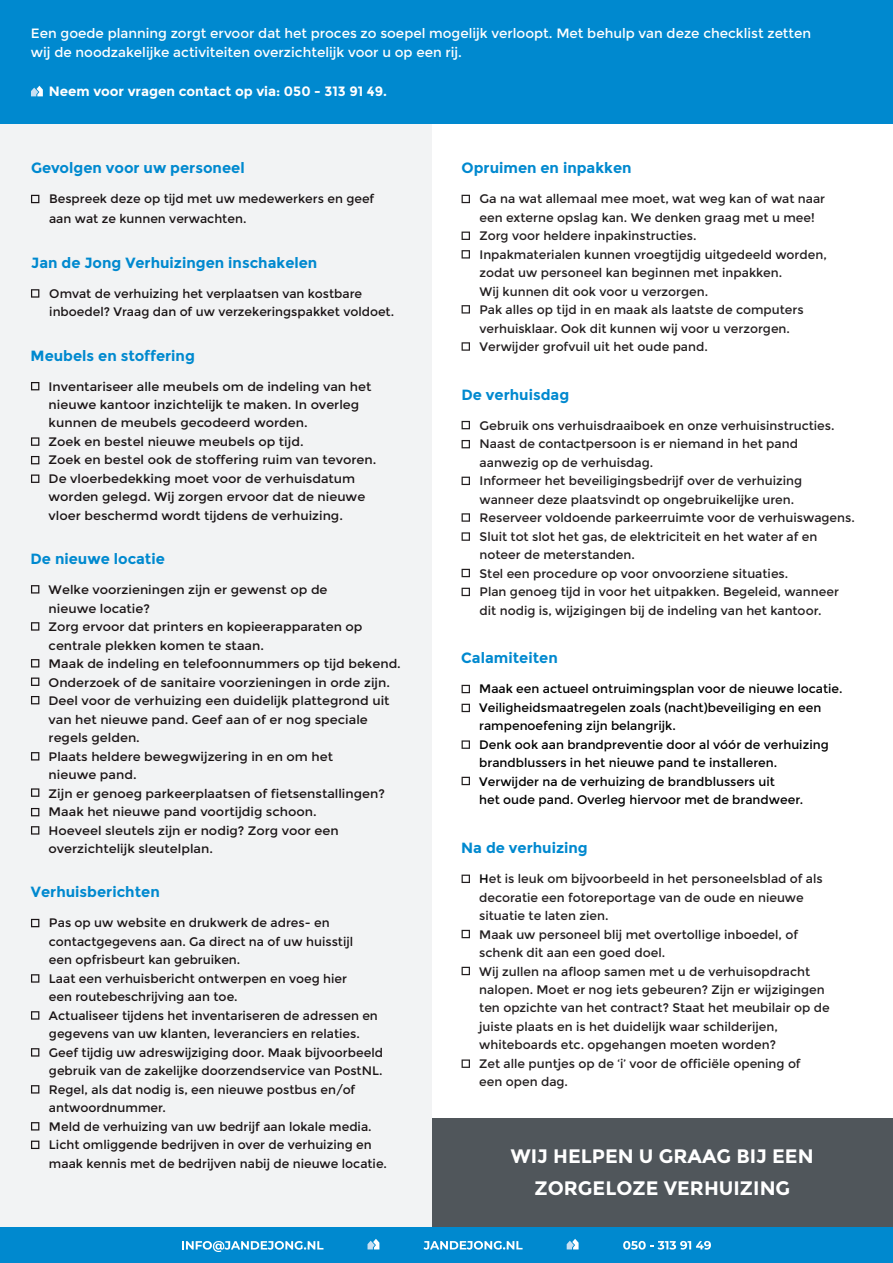
<style>
.page{position:relative;width:893px;height:1263px;background:#fff}
.page>*{position:absolute;margin:0;border:0;box-sizing:border-box;transform-origin:0 0}
.t1{font:700 19.5px/32.2px "Montserrat";color:#fff;text-align:center}
.t2{font:700 14.85px "Montserrat";color:#0089cf}
.t3{font:13.5px/19.5px "Montserrat";color:#fff}
.t4{font:700 13.5px "Montserrat";color:#fff}
.t5{font:12.3px/18.5px "Montserrat";color:#1a1415;scale:1.04 1}
.t6{font:12.3px/18.5px "Montserrat";color:#231f20;scale:1.04 1}
.t7{font:12.3px/18.5px "Montserrat";color:#231f20}
.t8{font:12.3px/18.5px "Montserrat";color:#000001}
.t9{font:12.3px/18.5px "Montserrat";color:#1a1415}
.s1{color:#000001}
</style>
<div class="page">
<div style="left:423px;top:1118px;width:470px;height:110px;background:#50565b"></div>
<div style="left:0;top:123px;width:432px;height:1140px;background:#f2f3f4"></div>
<div style="left:0;top:0;width:893px;height:123px;background:#0089cf"></div>
<div style="left:0;top:1228px;width:893px;height:35px;background:#0089cf"></div>
<svg style="left:31px;top:86px;width:12px;height:10px"></svg>
<svg style="left:367px;top:1239px;width:12px;height:10px"></svg>
<svg style="left:423px;top:1241px;width:100px;height:8px"></svg>
<svg style="left:182px;top:1241px;width:141px;height:11px"></svg>
<svg style="left:567px;top:1239px;width:12px;height:10px"></svg>
<svg style="left:623px;top:1241px;width:88px;height:8px"></svg>
<svg style="left:31px;top:289px;width:8px;height:9px"></svg>
<svg style="left:31px;top:382px;width:8px;height:8px"></svg>
<svg style="left:31px;top:437px;width:8px;height:9px"></svg>
<svg style="left:31px;top:456px;width:8px;height:8px"></svg>
<svg style="left:31px;top:474px;width:8px;height:9px"></svg>
<svg style="left:462px;top:685px;width:8px;height:8px"></svg>
<svg style="left:462px;top:704px;width:8px;height:8px"></svg>
<svg style="left:462px;top:740px;width:8px;height:9px"></svg>
<svg style="left:462px;top:777px;width:8px;height:8px"></svg>
<svg style="left:462px;top:421px;width:8px;height:8px"></svg>
<svg style="left:462px;top:477px;width:8px;height:8px"></svg>
<svg style="left:462px;top:569px;width:8px;height:8px"></svg>
<svg style="left:462px;top:588px;width:8px;height:8px"></svg>
<svg style="left:462px;top:513px;width:8px;height:9px"></svg>
<svg style="left:462px;top:532px;width:8px;height:9px"></svg>
<svg style="left:462px;top:440px;width:8px;height:8px"></svg>
<svg style="left:31px;top:195px;width:8px;height:8px"></svg>
<svg style="left:462px;top:195px;width:8px;height:8px"></svg>
<svg style="left:462px;top:232px;width:8px;height:8px"></svg>
<svg style="left:462px;top:250px;width:8px;height:9px"></svg>
<svg style="left:462px;top:305px;width:8px;height:9px"></svg>
<svg style="left:462px;top:342px;width:8px;height:9px"></svg>
<svg style="left:31px;top:919px;width:8px;height:8px"></svg>
<svg style="left:31px;top:974px;width:8px;height:9px"></svg>
<svg style="left:31px;top:1011px;width:8px;height:8px"></svg>
<svg style="left:31px;top:1048px;width:8px;height:8px"></svg>
<svg style="left:31px;top:1122px;width:8px;height:8px"></svg>
<svg style="left:31px;top:1140px;width:8px;height:9px"></svg>
<svg style="left:31px;top:1085px;width:8px;height:8px"></svg>
<svg style="left:31px;top:585px;width:8px;height:8px"></svg>
<svg style="left:31px;top:659px;width:8px;height:8px"></svg>
<svg style="left:31px;top:677px;width:8px;height:9px"></svg>
<svg style="left:31px;top:696px;width:8px;height:8px"></svg>
<svg style="left:31px;top:622px;width:8px;height:9px"></svg>
<svg style="left:31px;top:752px;width:8px;height:8px"></svg>
<svg style="left:31px;top:788px;width:8px;height:9px"></svg>
<svg style="left:31px;top:808px;width:8px;height:8px"></svg>
<svg style="left:31px;top:826px;width:8px;height:8px"></svg>
<svg style="left:462px;top:875px;width:8px;height:8px"></svg>
<svg style="left:462px;top:930px;width:8px;height:8px"></svg>
<svg style="left:462px;top:967px;width:8px;height:8px"></svg>
<svg style="left:462px;top:1059px;width:8px;height:9px"></svg>
<p class="t3" style="left:31px;top:23px;width:782px">Een goede planning zorgt ervoor dat het proces zo soepel mogelijk verloopt. Met behulp van deze checklist zetten wij de noodzakelijke activiteiten overzichtelijk voor u op een rij.</p>
<p class="t4" style="left:49px;top:84px;width:340px">Neem voor vragen contact op via: 050 - 313 91 49.</p>
<p class="t2" style="left:31px;top:159px;width:215px">Gevolgen voor uw personeel</p>
<p class="t9" style="left:49px;top:189px;width:327px;line-height:20.1px">Bespreek deze op tijd met uw medewerkers en geef aan wat ze kunnen verwachten.</p>
<p class="t2" style="left:31px;top:254px;width:288px">Jan de Jong Verhuizingen inschakelen</p>
<p class="t9" style="left:49px;top:284px;width:346px">Omvat de verhuizing het verplaatsen van kostbare inboedel? Vraag dan of uw verzekeringspakket voldoet.</p>
<p class="t2" style="left:31px;top:346px;width:166px">Meubels en stoffering</p>
<p class="t5" style="left:49px;top:377px;width:317px">Inventariseer alle meubels om de indeling van het nieuwe kantoor inzichtelijk te maken. In overleg kunnen de meubels gecodeerd worden.<br>Zoek en bestel nieuwe meubels op tijd.<br>Zoek en bestel ook de stoffering ruim van tevoren.<br>De vloerbedekking moet voor de verhuisdatum worden gelegd. Wij zorgen ervoor dat de nieuwe vloer beschermd wordt tijdens de verhuizing.</p>
<p class="t2" style="left:31px;top:550px;width:136px">De nieuwe locatie</p>
<p class="t5" style="left:49px;top:581px;width:340px">Welke voorzieningen zijn er gewenst op de<br>nieuwe locatie?<br>Zorg ervoor dat printers en kopieerapparaten op centrale plekken komen te staan.<br>Maak de indeling en telefoonnummers op tijd bekend.<br>Onderzoek of de sanitaire voorzieningen in orde zijn.<br>Deel voor de verhuizing een duidelijk plattegrond uit van het nieuwe pand. Geef aan of er nog speciale regels gelden.<br>Plaats heldere bewegwijzering in en om het<br>nieuwe pand.<br>Zijn er genoeg parkeerplaatsen of fietsenstallingen?<br>Maak het nieuwe pand voortijdig schoon.<br>Hoeveel sleutels zijn er nodig? Zorg voor een overzichtelijk sleutelplan.</p>
<p class="t2" style="left:31px;top:883px;width:130px">Verhuisberichten</p>
<p class="t5" style="left:49px;top:914px;width:327px">Pas op uw website en drukwerk de adres- en contactgegevens aan. Ga direct na of uw huisstijl<br>een opfrisbeurt kan gebruiken.<br>Laat een verhuisbericht ontwerpen en voeg hier<br>een routebeschrijving aan toe.<br>Actualiseer tijdens het inventariseren de adressen en gegevens van uw klanten, leveranciers en relaties.<br>Geef tijdig uw adreswijziging door. Maak bijvoorbeeld gebruik van de zakelijke doorzendservice van PostNL.<br>Regel, als dat nodig is, een nieuwe postbus en/of antwoordnummer.<br>Meld de verhuizing van uw bedrijf aan lokale media.<br>Licht omliggende bedrijven in over de verhuizing en maak kennis met de bedrijven nabij de nieuwe locatie.</p>
<p class="t2" style="left:462px;top:159px;width:172px">Opruimen en inpakken</p>
<p class="t6" style="left:480px;top:190px;width:335px">Ga na wat allemaal mee moet, wat weg kan of wat naar een externe opslag kan. We denken graag met u mee!<br>Zorg voor heldere inpakinstructies.<br>Inpakmaterialen kunnen vroegtijdig uitgedeeld worden, zodat uw personeel kan beginnen met inpakken.<br>Wij kunnen dit ook voor u verzorgen.<br>Pak alles op tijd in en maak als laatste de computers verhuisklaar. Ook dit kunnen wij voor u verzorgen.<br>Verwijder grofvuil uit het oude pand.</p>
<p class="t2" style="left:462px;top:386px;width:109px">De verhuisdag</p>
<p class="t6" style="left:480px;top:416px;width:362px">Gebruik ons verhuisdraaiboek en onze verhuisinstructies.<br>Naast de contactpersoon is er niemand in het pand aanwezig op de verhuisdag.<br>Informeer het beveiligingsbedrijf over de verhuizing wanneer deze plaatsvindt op ongebruikelijke uren.<br>Reserveer voldoende parkeerruimte voor de verhuiswagens.<br>Sluit tot slot het gas, de elektriciteit en het water af en noteer de meterstanden.<br>Stel een procedure op voor onvoorziene situaties.<br>Plan genoeg tijd in voor het uitpakken. Begeleid, wanneer dit nodig is, wijzigingen bij de indeling van het kantoor.</p>
<p class="t2" style="left:461px;top:649px;width:98px">Calamiteiten</p>
<p class="t8" style="left:479px;top:680px;width:365px">Maak een actueel ontruimingsplan voor de nieuwe locatie.<br>Veiligheidsmaatregelen zoals (nacht)beveiliging en een rampenoefening zijn belangrijk.<br>Denk ook aan brandpreventie door al vóór de verhuizing brandblussers in het nieuwe pand te installeren.<br>Verwijder na de verhuizing de brandblussers uit<br>het oude pand. Overleg hiervoor met de brandweer.</p>
<p class="t2" style="left:461px;top:839px;width:128px">Na de verhuizing</p>
<p class="t7" style="left:479px;top:870px;width:352px"><span class="s1">H</span>et is leuk om bijvoorbeeld in het personeelsblad of als decoratie een fotoreportage van de oude en nieuwe situatie te laten zien.<br>Maak uw personeel blij met overtollige inboedel, of schenk dit aan een goed doel.<br>Wij zullen na afloop samen met u de verhuisopdracht nalopen. Moet er nog iets gebeuren? Zijn er wijzigingen ten opzichte van het contract? Staat het meubilair op de juiste plaats en is het duidelijk waar schilderijen, whiteboards etc. opgehangen moeten worden?<br>Zet alle puntjes op de ‘i’ voor de officiële opening of<br>een open dag.</p>
<h1 class="t1" style="left:511px;top:1140px;width:304px">WIJ HELPEN U GRAAG BIJ EEN<br>ZORGELOZE VERHUIZING</h1>
</div>
